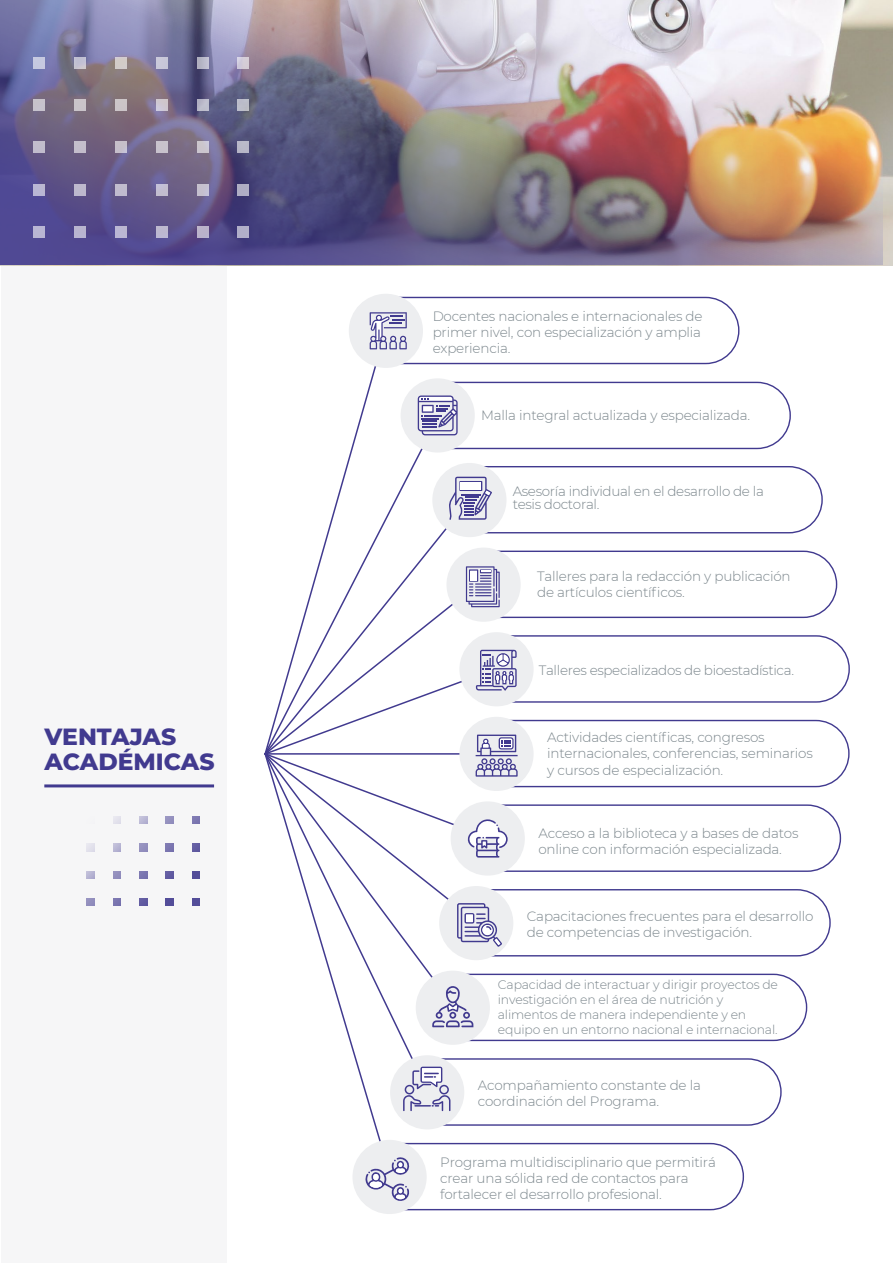
<style>
.page{position:relative;width:893px;height:1263px;background:#fff}
.page>*{position:absolute;margin:0;border:0;box-sizing:border-box;transform-origin:0 0}
.t1{font:800 23.4px/25.7px "Montserrat";color:#413a8f}
.t2{font:300 13.5px/16.2px "Montserrat";letter-spacing:-.015em;color:#7b868c}
.t3{font:300 12.45px/14.9px "Montserrat";letter-spacing:-.015em;color:#7b868c}
</style>
<div class="page">
<div style="left:1px;top:265px;width:226px;height:998px;background:#f6f6f7"></div>
<img style="left:0;top:0;width:882px;height:265px">
<div style="left:33px;top:226px;width:12px;height:12px;background:#b9b6d3"></div>
<div style="left:33px;top:184px;width:12px;height:11px;background:#b9b7d4"></div>
<div style="left:33px;top:141px;width:12px;height:12px;background:#c1bccd"></div>
<div style="left:33px;top:99px;width:12px;height:12px;background:#c7c2cb"></div>
<div style="left:33px;top:57px;width:12px;height:11px;background:#c5c9e0"></div>
<div style="left:74px;top:226px;width:12px;height:12px;background:#b8b4d0"></div>
<div style="left:74px;top:184px;width:12px;height:11px;background:#bdb9cd"></div>
<div style="left:74px;top:141px;width:12px;height:12px;background:#c4becb"></div>
<div style="left:74px;top:99px;width:12px;height:12px;background:#c9c4c9"></div>
<div style="left:74px;top:57px;width:12px;height:11px;background:#c1c0d2"></div>
<div style="left:115px;top:226px;width:12px;height:12px;background:#bab7d4"></div>
<div style="left:115px;top:184px;width:12px;height:11px;background:#c0bbce"></div>
<div style="left:115px;top:141px;width:12px;height:12px;background:#c6bfc9"></div>
<div style="left:115px;top:99px;width:12px;height:12px;background:#ccc5c8"></div>
<div style="left:115px;top:57px;width:12px;height:11px;background:#d2ccc7"></div>
<div style="left:156px;top:226px;width:12px;height:12px;background:#bcb8cf"></div>
<div style="left:156px;top:184px;width:12px;height:11px;background:#c3bed0"></div>
<div style="left:156px;top:141px;width:12px;height:12px;background:#c9c3cc"></div>
<div style="left:156px;top:99px;width:12px;height:12px;background:#cec7d1"></div>
<div style="left:156px;top:57px;width:12px;height:11px;background:#c9c8d9"></div>
<div style="left:197px;top:226px;width:11px;height:12px;background:#bbb2ca"></div>
<div style="left:197px;top:184px;width:11px;height:11px;background:#c5c0ce"></div>
<div style="left:197px;top:141px;width:11px;height:12px;background:#cbc6cd"></div>
<svg style="left:197px;top:99px;width:11px;height:12px"></svg>
<div style="left:197px;top:57px;width:11px;height:11px;background:#b7b8c7"></div>
<div style="left:238px;top:226px;width:11px;height:12px;background:#b1afc9"></div>
<div style="left:238px;top:184px;width:11px;height:11px;background:#afadc4"></div>
<div style="left:238px;top:141px;width:11px;height:12px;background:#b9b8c9"></div>
<div style="left:238px;top:99px;width:11px;height:12px;background:#bbbcc8"></div>
<div style="left:238px;top:57px;width:11px;height:11px;background:#d5cdd8"></div>
<hr style="left:44px;top:784px;width:170px;height:3px;background:#413a8f">
<svg style="left:87px;top:898px;width:7px;height:8px"></svg>
<svg style="left:87px;top:871px;width:7px;height:8px"></svg>
<svg style="left:87px;top:844px;width:7px;height:7px"></svg>
<svg style="left:113px;top:898px;width:8px;height:8px"></svg>
<svg style="left:113px;top:871px;width:8px;height:8px"></svg>
<svg style="left:113px;top:844px;width:8px;height:7px"></svg>
<svg style="left:113px;top:816px;width:8px;height:8px"></svg>
<svg style="left:139px;top:898px;width:8px;height:8px"></svg>
<svg style="left:139px;top:871px;width:8px;height:8px"></svg>
<svg style="left:139px;top:844px;width:8px;height:7px"></svg>
<svg style="left:139px;top:816px;width:8px;height:8px"></svg>
<svg style="left:166px;top:898px;width:7px;height:8px"></svg>
<svg style="left:166px;top:871px;width:7px;height:8px"></svg>
<svg style="left:166px;top:844px;width:7px;height:7px"></svg>
<svg style="left:166px;top:816px;width:7px;height:8px"></svg>
<svg style="left:192px;top:898px;width:8px;height:8px"></svg>
<svg style="left:192px;top:871px;width:8px;height:8px"></svg>
<svg style="left:192px;top:844px;width:8px;height:7px"></svg>
<svg style="left:192px;top:816px;width:8px;height:8px"></svg>
<svg style="left:337px;top:419px;width:95px;height:78px"></svg>
<svg style="left:322px;top:497px;width:137px;height:53px"></svg>
<svg style="left:324px;top:957px;width:107px;height:138px"></svg>
<div style="left:349px;top:294px;width:74px;height:74px;background:#edeef0;border-radius:50%"></div>
<svg style="left:370px;top:296px;width:370px;height:69px"></svg>
<div style="left:416px;top:971px;width:74px;height:74px;background:#edeef0;border-radius:50%"></div>
<svg style="left:432px;top:973px;width:376px;height:69px"></svg>
<div style="left:390px;top:1055px;width:74px;height:74px;background:#edeef0;border-radius:50%"></div>
<svg style="left:403px;top:1057px;width:379px;height:69px"></svg>
<div style="left:352px;top:1140px;width:75px;height:74px;background:#edeef0;border-radius:50%"></div>
<svg style="left:365px;top:1142px;width:380px;height:69px"></svg>
<div style="left:401px;top:378px;width:74px;height:74px;background:#edeef0;border-radius:50%"></div>
<svg style="left:418px;top:381px;width:373px;height:69px"></svg>
<div style="left:432px;top:463px;width:74px;height:74px;background:#edeef0;border-radius:50%"></div>
<svg style="left:449px;top:465px;width:374px;height:69px"></svg>
<div style="left:461px;top:482px;width:20px;height:7px;background:#fff"></div>
<svg style="left:264px;top:550px;width:586px;height:407px"></svg>
<h1 class="t1" style="left:45px;top:722px;width:171px">VENTAJAS<br>ACADÉMICAS</h1>
<p class="t2" style="left:433px;top:307px;width:271px;text-align:justify">Docentes nacionales e internacionales de primer nivel, con especialización y amplia experiencia.</p>
<p class="t2" style="left:481px;top:406px;width:271px">Malla integral actualizada y especializada.</p>
<p class="t2" style="left:513px;top:484px;width:253px;line-height:13.5px">Asesoría individual en el desarrollo de la tesis doctoral.</p>
<p class="t2" style="left:537px;top:568px;width:255px">Talleres para la redacción y publicación de artículos científicos.</p>
<p class="t2" style="left:539px;top:661px;width:257px">Talleres especializados de bioestadística.</p>
<p class="t2" style="left:547px;top:729px;width:267px">Actividades científicas, congresos internacionales, conferencias, seminarios y cursos de especialización.</p>
<p class="t2" style="left:538px;top:824px;width:262px">Acceso a la biblioteca y a bases de datos online con información especializada.</p>
<p class="t2" style="left:527px;top:907px;width:288px">Capacitaciones frecuentes para el desarrollo de competencias de investigación.</p>
<p class="t3" style="left:498px;top:977px;width:282px">Capacidad de interactuar y dirigir proyectos de investigación en el área de nutrición y alimentos de manera independiente y en equipo en un entorno nacional e internacional.</p>
<p class="t2" style="left:478px;top:1077px;width:225px">Acompañamiento constante de la coordinación del Programa.</p>
<p class="t2" style="left:440px;top:1153px;width:277px">Programa multidisciplinario que permitirá crear una sólida red de contactos para fortalecer el desarrollo profesional.</p>
</div>
